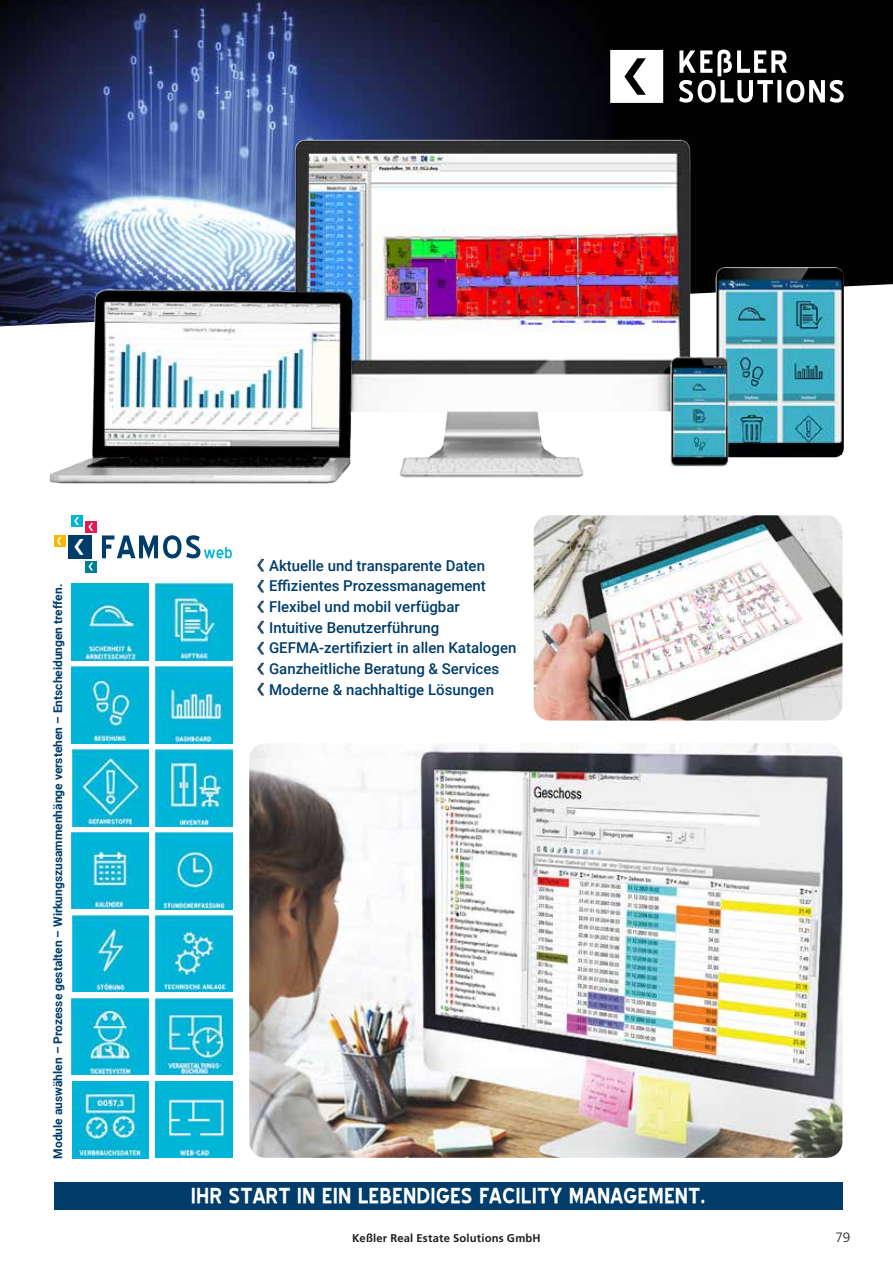
<style>
.page{position:relative;width:893px;height:1263px;background:#fff}
.page>*{position:absolute;margin:0;border:0;box-sizing:border-box;transform-origin:0 0}
.t1{font:700 27px "Keler";color:#fff}
.t2{font:500 15px/20.7px "Roboto";color:#003d6a}
.t3{font:300 13.5px "Frutiger Pro";color:#1d1d1b}
.t4{font:700 12px "Roboto";color:#003d6a}
.t5{font:700 11.25px "Frutiger Pro";letter-spacing:.015em;color:#1d1d1b}
</style>
<div class="page">
<img style="left:249px;top:743px;width:593px;height:415px">
<div style="left:68px;top:535px;width:23px;height:23px;background:#003d6a"></div>
<svg style="left:74px;top:539px;width:10px;height:16px"></svg>
<div style="left:54px;top:535px;width:11px;height:12px;background:#fbb800"></div>
<svg style="left:57px;top:537px;width:5px;height:8px"></svg>
<div style="left:85px;top:521px;width:12px;height:11px;background:#e61753"></div>
<svg style="left:88px;top:523px;width:5px;height:8px"></svg>
<div style="left:85px;top:561px;width:12px;height:11px;background:#007e96"></div>
<svg style="left:88px;top:563px;width:5px;height:7px"></svg>
<div style="left:71px;top:515px;width:12px;height:12px;background:#00b5d8"></div>
<svg style="left:74px;top:517px;width:5px;height:8px"></svg>
<svg style="left:102px;top:535px;width:130px;height:24px"></svg>
<img style="left:534px;top:515px;width:308px;height:205px">
<img style="left:0;top:0;width:893px;height:287px">
<img style="left:0;top:90px;width:844px;height:393px">
<svg style="left:610px;top:50px;width:53px;height:53px"></svg>
<svg style="left:679px;top:50px;width:165px;height:53px"></svg>
<div style="left:54px;top:1182px;width:788px;height:27px;background:#003d6a"></div>
<img style="left:156px;top:583px;width:76px;height:77px">
<img style="left:72px;top:749px;width:77px;height:77px">
<img style="left:72px;top:1082px;width:77px;height:76px">
<img style="left:72px;top:583px;width:77px;height:77px">
<img style="left:156px;top:666px;width:76px;height:77px">
<img style="left:156px;top:915px;width:76px;height:77px">
<img style="left:72px;top:915px;width:77px;height:77px">
<img style="left:156px;top:1081px;width:76px;height:77px">
<img style="left:156px;top:832px;width:76px;height:77px">
<img style="left:156px;top:749px;width:76px;height:77px">
<img style="left:72px;top:832px;width:77px;height:77px">
<img style="left:72px;top:998px;width:77px;height:77px">
<img style="left:72px;top:666px;width:76px;height:77px">
<img style="left:156px;top:998px;width:76px;height:77px">
<img style="left:255px;top:558px;width:9px;height:14px">
<img style="left:255px;top:579px;width:9px;height:14px">
<img style="left:256px;top:600px;width:8px;height:13px">
<img style="left:255px;top:620px;width:9px;height:14px">
<img style="left:255px;top:641px;width:9px;height:14px">
<img style="left:256px;top:662px;width:8px;height:13px">
<img style="left:255px;top:682px;width:9px;height:14px">
<p class="t4" style="left:50px;top:1158px;width:576px;rotate:-90deg">Module auswählen – Prozesse gestalten – Wirkungszusammenhänge verstehen – Entscheidungen treffen.</p>
<p class="t2" style="left:269px;top:554px;width:249px">Aktuelle und transparente Daten Effizientes Prozessmanagement Flexibel und mobil verfügbar Intuitive Benutzerführung GEFMA-zertifiziert in allen Katalogen Ganzheitliche Beratung &amp; Services Moderne &amp; nachhaltige Lösungen</p>
<h1 class="t1" style="left:191px;top:1183px;width:516px">IHR START IN EIN LEBENDIGES FACILITY MANAGEMENT.</h1>
<p class="t5" style="left:352px;top:1231px;width:190px">Keßler Real Estate Solutions GmbH</p>
<p class="t3" style="left:835px;top:1229px;width:17px">79</p>
</div>
